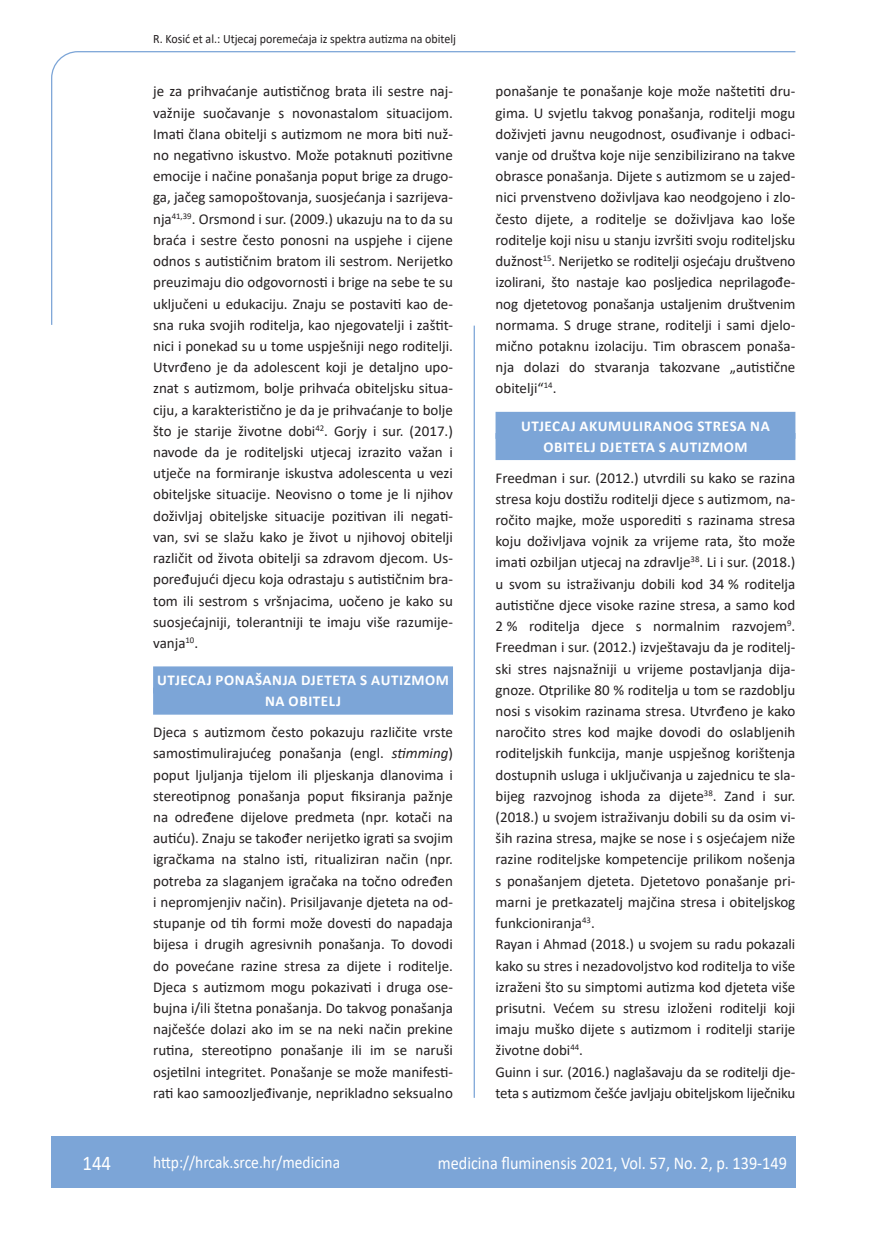
<style>
.page{position:relative;width:872px;height:1234px;background:#fff}
.page>*{position:absolute;margin:0;border:0;box-sizing:border-box;transform-origin:0 0}
.t1{font:21px "Calibri";color:#fff;scale:.9 1}
.t2{font:18px "Calibri";color:#fff;scale:.9 1}
.t3{font:17.25px "Calibri";color:#fff;scale:.9 1}
.osnovni_tekst{font:15px/21.1px "Calibri";color:#231f20;text-align:justify}
.naslov_ruler{font:700 15px "Calibri";letter-spacing:.04em;color:#fff}
.glava{font:12.75px "Calibri";color:#231f20;scale:.94 1}
.s1{font-style:italic}
</style>
<div class="page">
<svg style="left:51px;top:51px;width:745px;height:274px"></svg>
<hr style="left:473px;top:325px;width:2px;height:772px;background:#7ca5d7">
<div style="left:51px;top:1135px;width:744px;height:51px;background:#7ca5d7"></div>
<div style="left:153px;top:666px;width:300px;height:27px;background:#7ca5d7"></div>
<div style="left:153px;top:687px;width:300px;height:27px;background:#7ca5d7"></div>
<div style="left:495px;top:412px;width:300px;height:27px;background:#7ca5d7"></div>
<div style="left:495px;top:433px;width:300px;height:27px;background:#7ca5d7"></div>
<p class="glava" style="left:153px;top:29px;width:324px">R. Kosić et al.: Utjecaj poremećaja iz spektra autizma na obitelj</p>
<p class="osnovni_tekst" style="left:153px;top:80px;width:301px">je za prihvaćanje autističnog brata ili sestre naj&shy;važnije suočavanje s novonastalom situacijom.<br>Imati člana obitelji s autizmom ne mora biti nuž&shy;no negativno iskustvo. Može potaknuti pozitivne emocije i načine ponašanja poput brige za drugo&shy;ga, jačeg samopoštovanja, suosjećanja i sazrijeva&shy;nja<sup>41,39</sup>. Orsmond i sur. (2009.) ukazuju na to da su braća i sestre često ponosni na uspjehe i cijene odnos s autističnim bratom ili sestrom. Nerijetko preuzimaju dio odgovornosti i brige na sebe te su uključeni u edukaciju. Znaju se postaviti kao de&shy;sna ruka svojih roditelja, kao njegovatelji i zaštit&shy;nici i ponekad su u tome uspješniji nego roditelji.<br>Utvrđeno je da adolescent koji je detaljno upo&shy;znat s autizmom, bolje prihvaća obiteljsku situa&shy;ciju, a karakteristično je da je prihvaćanje to bolje što je starije životne dobi<sup>42</sup>. Gorjy i sur. (2017.) navode da je roditeljski utjecaj izrazito važan i utječe na formiranje iskustva adolescenta u vezi obiteljske situacije. Neovisno o tome je li njihov doživljaj obiteljske situacije pozitivan ili negati&shy;van, svi se slažu kako je život u njihovoj obitelji različit od života obitelji sa zdravom djecom. Us&shy;poređujući djecu koja odrastaju s autističnim bra&shy;tom ili sestrom s vršnjacima, uočeno je kako su suosjećajniji, tolerantniji te imaju više razumije&shy;vanja<sup>10</sup>.</p>
<p class="naslov_ruler" style="left:157px;top:669px;width:293px">UTJECAJ PONAŠANJA DJETETA S AUTIZMOM</p>
<p class="naslov_ruler" style="left:265px;top:690px;width:77px">NA OBITELJ</p>
<p class="osnovni_tekst" style="left:153px;top:721px;width:301px">Djeca s autizmom često pokazuju različite vrste samostimulirajućeg ponašanja (engl. <span class="s1">stimming</span>) poput ljuljanja tijelom ili pljeskanja dlanovima i stereotipnog ponašanja poput fiksiranja pažnje na određene dijelove predmeta (npr. kotači na autiću). Znaju se također nerijetko igrati sa svojim igračkama na stalno isti, ritualiziran način (npr. potreba za slaganjem igračaka na točno određen i nepromjenjiv način). Prisiljavanje djeteta na od&shy;stupanje od tih formi može dovesti do napadaja bijesa i drugih agresivnih ponašanja. To dovodi do povećane razine stresa za dijete i roditelje.<br>Djeca s autizmom mogu pokazivati i druga ose&shy;bujna i/ili štetna ponašanja. Do takvog ponašanja najčešće dolazi ako im se na neki način prekine rutina, stereotipno ponašanje ili im se naruši osjetilni integritet. Ponašanje se može manifesti&shy;rati kao samoozljeđivanje, neprikladno seksualno</p>
<p class="osnovni_tekst" style="left:495px;top:80px;width:301px">ponašanje te ponašanje koje može naštetiti dru&shy;gima. U svjetlu takvog ponašanja, roditelji mogu doživjeti javnu neugodnost, osuđivanje i odbaci&shy;vanje od društva koje nije senzibilizirano na takve obrasce ponašanja. Dijete s autizmom se u zajed&shy;nici prvenstveno doživljava kao neodgojeno i zlo&shy;često dijete, a roditelje se doživljava kao loše roditelje koji nisu u stanju izvršiti svoju roditeljsku dužnost<sup>15</sup>. Nerijetko se roditelji osjećaju društveno izolirani, što nastaje kao posljedica neprilagođe&shy;nog djetetovog ponašanja ustaljenim društvenim normama. S druge strane, roditelji i sami djelo&shy;mično potaknu izolaciju. Tim obrascem ponaša&shy;nja dolazi do stvaranja takozvane „autistične obitelji“<sup>14</sup>.</p>
<p class="naslov_ruler" style="left:521px;top:415px;width:250px">UTJECAJ AKUMULIRANOG STRESA NA</p>
<p class="naslov_ruler" style="left:543px;top:436px;width:206px">OBITELJ DJETETA S AUTIZMOM</p>
<p class="osnovni_tekst" style="left:495px;top:466px;width:301px">Freedman i sur. (2012.) utvrdili su kako se razina stresa koju dostižu roditelji djece s autizmom, na&shy;ročito majke, može usporediti s razinama stresa koju doživljava vojnik za vrijeme rata, što može imati ozbiljan utjecaj na zdravlje<sup>38</sup>. Li i sur. (2018.) u svom su istraživanju dobili kod 34 % roditelja autistične djece visoke razine stresa, a samo kod 2 % roditelja djece s normalnim razvojem<sup>9</sup>.<br>Freedman i sur. (2012.) izvještavaju da je roditelj&shy;ski stres najsnažniji u vrijeme postavljanja dija&shy;gnoze. Otprilike 80 % roditelja u tom se razdoblju nosi s visokim razinama stresa. Utvrđeno je kako naročito stres kod majke dovodi do oslabljenih roditeljskih funkcija, manje uspješnog korištenja dostupnih usluga i uključivanja u zajednicu te sla&shy;bijeg razvojnog ishoda za dijete<sup>38</sup>. Zand i sur. (2018.) u svojem istraživanju dobili su da osim vi&shy;ših razina stresa, majke se nose i s osjećajem niže razine roditeljske kompetencije prilikom nošenja s ponašanjem djeteta. Djetetovo ponašanje pri&shy;marni je pretkazatelj majčina stresa i obiteljskog funkcioniranja<sup>43</sup>.</p>
<p class="osnovni_tekst" style="left:495px;top:933px;width:301px">Rayan i Ahmad (2018.) u svojem su radu pokazali kako su stres i nezadovoljstvo kod roditelja to više izraženi što su simptomi autizma kod djeteta više prisutni. Većem su stresu izloženi roditelji koji imaju muško dijete s autizmom i roditelji starije životne dobi<sup>44</sup>.</p>
<p class="osnovni_tekst" style="left:495px;top:1060px;width:301px">Guinn i sur. (2016.) naglašavaju da se roditelji dje&shy;teta s autizmom češće javljaju obiteljskom liječniku</p>
<p class="t1" style="left:82px;top:1147px;width:33px">144</p>
<p class="t3" style="left:153px;top:1149px;width:209px">http://hrcak.srce.hr/medicina</p>
<p class="t2" style="left:438px;top:1149px;width:389px">medicina fluminensis 2021, Vol. 57, No. 2, p. 139-149</p>
</div>
